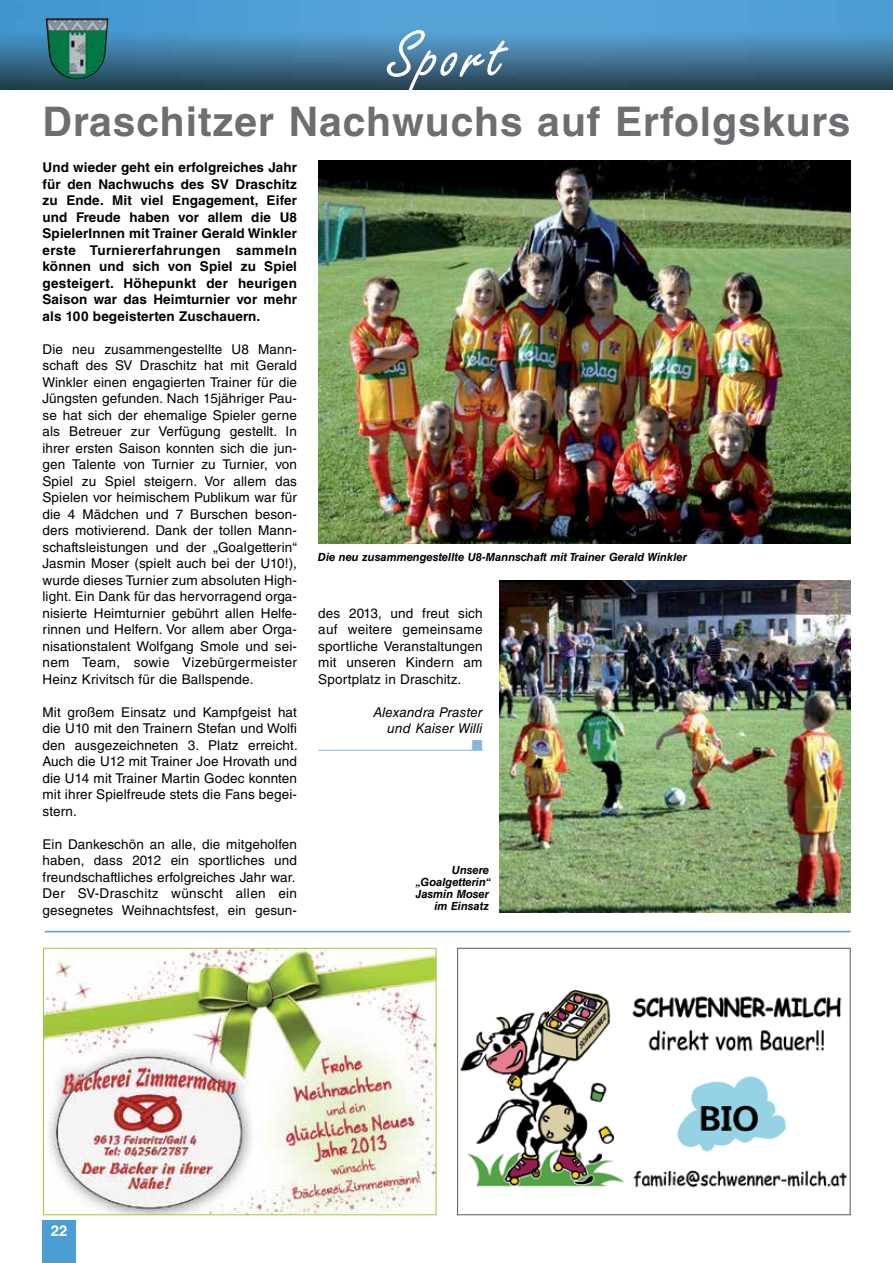
<style>
.page{position:relative;width:893px;height:1263px;background:#fff}
.page>*{position:absolute;margin:0;border:0;box-sizing:border-box;transform-origin:0 0}
.t1{font:72px "Freestyle Scr D";letter-spacing:.05em;color:#fff}
.t2{font:700 40.8px "Helvetica LT Std";letter-spacing:.025em;color:#6d6e71}
.t3{font:700 15px "Helvetica LT Std";color:#fff}
.t4{font:14.25px "Zapf Dingbats";color:#83b5df}
.t5{font:13.5px/16.5px "Helvetica LT Std";letter-spacing:.01em;color:#000;text-align:justify}
.t6{font:700 13.5px/16.5px "Helvetica LT Std";letter-spacing:.01em;color:#000;text-align:justify}
.t7{font:italic 13.5px/16.5px "Helvetica LT Std";letter-spacing:.01em;color:#000;text-align:right}
.t8{font:italic 700 11.25px/12px "Helvetica LT Std";color:#000;text-align:right}
</style>
<div class="page">
<img style="left:0;top:0;width:893px;height:89px">
<img style="left:46px;top:18px;width:63px;height:62px">
<div style="left:43px;top:1220px;width:33px;height:43px;background:#4b9ed4"></div>
<hr style="left:318px;top:750px;width:164px;height:1px;background:#83b5df">
<img style="left:319px;top:161px;width:531px;height:383px">
<img style="left:500px;top:580px;width:350px;height:332px">
<img style="left:460px;top:990px;width:387px;height:198px">
<div style="left:457px;top:948px;width:393px;height:267px;border:1px solid #58595b"></div>
<img style="left:45px;top:950px;width:389px;height:263px">
<div style="left:43px;top:948px;width:393px;height:267px;border:1px solid #a2c63d"></div>
<hr style="left:45px;top:931px;width:805px;height:1px;background:#4b9ed4">
<h1 class="t1" style="left:388px;top:17px;width:118px">Sport</h1>
<h2 class="t2" style="left:43px;top:97px;width:810px">Draschitzer Nachwuchs auf Erfolgskurs</h2>
<p class="t6" style="left:43px;top:159px;width:256px">Und wieder geht ein erfolgreiches Jahr für den Nachwuchs des SV Draschitz zu Ende. Mit viel Engagement, Eifer und Freude haben vor allem die U8<br>SpielerInnen mit Trainer Gerald Winkler erste Turniererfahrungen sammeln können und sich von Spiel zu Spiel gesteigert. Höhepunkt der heurigen Saison war das Heimturnier vor mehr als 100 begeisterten Zuschauern.</p>
<p class="t5" style="left:43px;top:341px;width:256px">Die neu zusammengestellte U8 Mann&shy;schaft des SV Draschitz hat mit Gerald Winkler einen engagierten Trainer für die Jüngsten gefunden. Nach 15jähriger Pau&shy;se hat sich der ehemalige Spieler gerne als Betreuer zur Verfügung gestellt. In ihrer ersten Saison konnten sich die jun&shy;gen Talente von Turnier zu Turnier, von Spiel zu Spiel steigern. Vor allem das Spielen vor heimischem Publikum war für die 4 Mädchen und 7 Burschen beson&shy;ders motivierend. Dank der tollen Mann&shy;schaftsleistungen und der „Goalgetterin“ Jasmin Moser (spielt auch bei der U10!), wurde dieses Turnier zum absoluten High&shy;light. Ein Dank für das hervorragend orga&shy;nisierte Heimturnier gebührt allen Helfe&shy;rinnen und Helfern. Vor allem aber Orga&shy;nisationstalent Wolfgang Smole und sei&shy;nem Team, sowie Vizebürgermeister Heinz Krivitsch für die Ballspende.</p>
<p class="t5" style="left:43px;top:704px;width:257px">Mit großem Einsatz und Kampfgeist hat die U10 mit den Trainern Stefan und Wolfi den ausgezeichneten 3. Platz erreicht.<br>Auch die U12 mit Trainer Joe Hrovath und die U14 mit Trainer Martin Godec konnten mit ihrer Spielfreude stets die Fans begei&shy;stern.</p>
<p class="t5" style="left:43px;top:836px;width:256px;text-align:left">Ein Dankeschön an alle, die mitgeholfen haben, dass 2012 ein sportliches und freundschaftliches erfolgreiches Jahr war.<br>Der SV-Draschitz wünscht allen ein gesegnetes Weihnachtsfest, ein gesun-</p>
<p class="t8" style="left:318px;top:550px;width:371px">Die neu zusammengestellte U8-Mannschaft mit Trainer Gerald Winkler</p>
<p class="t5" style="left:318px;top:605px;width:166px">des 2013, und freut sich auf weitere gemeinsame sportliche Veranstaltungen mit unseren Kindern am Sportplatz in Draschitz.</p>
<p class="t7" style="left:373px;top:704px;width:111px">Alexandra Praster und Kaiser Willi</p>
<p class="t4" style="left:472px;top:738px;width:12px">■</p>
<p class="t8" style="left:416px;top:864px;width:77px">Unsere „Goalgetterin“<br>Jasmin Moser im Einsatz</p>
<p class="t3" style="left:51px;top:1222px;width:18px">22</p>
</div>
